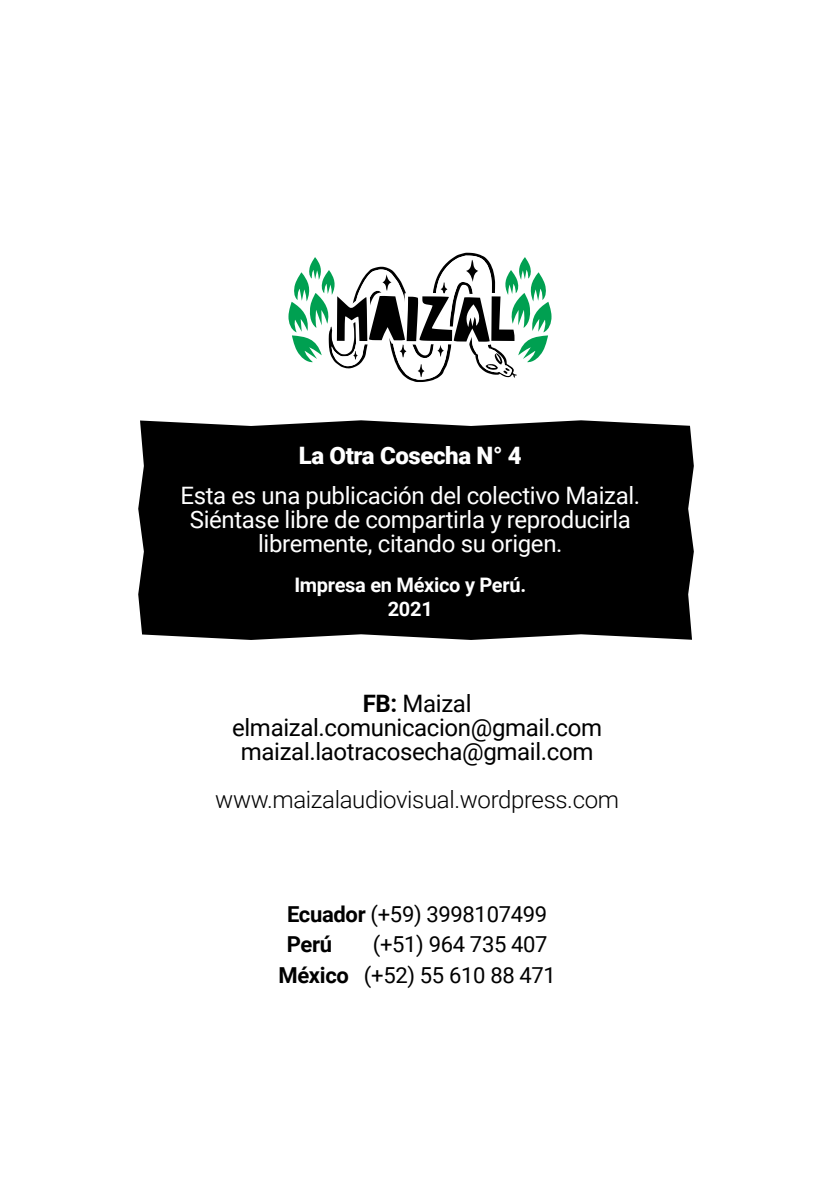
<style>
.page{position:relative;width:840px;height:1191px;background:#fff}
.page>*{position:absolute;margin:0;border:0;box-sizing:border-box;transform-origin:0 0}
.t1{font:24px/24px "Roboto";letter-spacing:-.015em;color:#fff;text-align:center}
.t2{font:24px/24px "Roboto";letter-spacing:-.015em;color:#000;text-align:center}
.t3{font:300 24px "Roboto";letter-spacing:-.015em;color:#000}
.t4{font:900 24px "Roboto";letter-spacing:-.015em;color:#fff}
.t5{font:22px/30px "Roboto";letter-spacing:-.015em;color:#000}
.t6{font:700 20px/24px "Roboto";letter-spacing:-.015em;color:#fff;text-align:center}
.s1{font-weight:700}
</style>
<div class="page">
<div style="left:138px;top:420px;width:555px;height:220px;background:#000"></div>
<svg style="left:288px;top:253px;width:263px;height:129px"></svg>
<p class="t4" style="left:298px;top:439px;width:224px">La Otra Cosecha N° 4</p>
<p class="t1" style="left:180px;top:483px;width:461px">Esta es una publicación del colectivo Maizal.<br>Siéntase libre de compartirla y reproducirla libremente, citando su origen.</p>
<p class="t6" style="left:294px;top:572px;width:233px">Impresa en México y Perú.<br>2021</p>
<p class="t2" style="left:232px;top:691px;width:371px"><span class="s1">FB:</span> Maizal elmaizal.comunicacion@gmail.com maizal.laotracosecha@gmail.com</p>
<p class="t3" style="left:215px;top:783px;width:405px">www.maizalaudiovisual.wordpress.com</p>
<p class="t5" style="left:286px;top:898px;width:262px"><span class="s1">Ecuador</span> (+59) 3998107499<br><span class="s1">Perú</span></p>
<p class="t5" style="left:278px;top:928px;width:279px;text-indent:94px">(+51) 964 735 407<br><span class="s1">México</span> (+52) 55 610 88 471</p>
</div>
